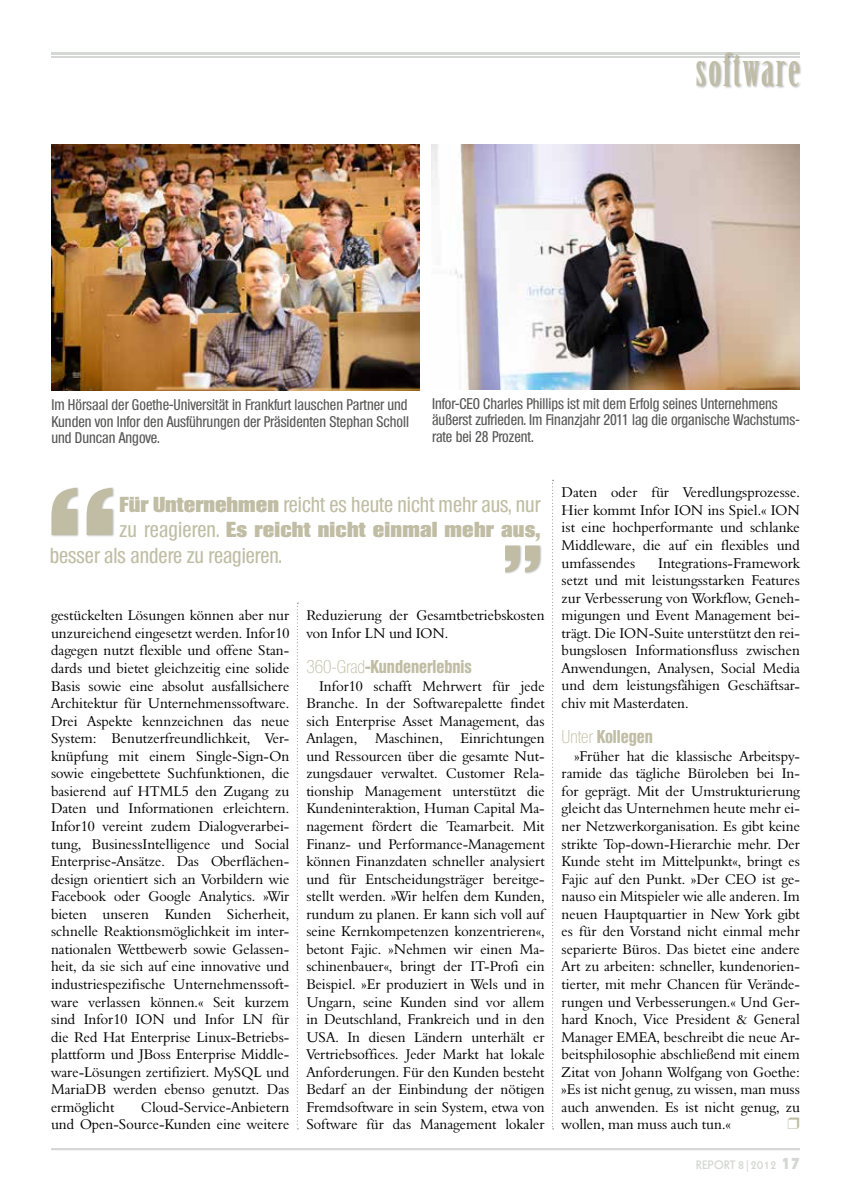
<style>
.page{position:relative;width:851px;height:1191px;background:#fff}
.page>*{position:absolute;margin:0;border:0;box-sizing:border-box;transform-origin:0 0}
.t1{font:45px "Birch Std";letter-spacing:.05em;color:#c0bda4}
.t2{font:500 condensed 21px "Olympia";color:#c0bda4}
.t3{font:800 condensed 21px "Olympia";letter-spacing:.01em;color:#c0bda4}
.t4{font:700 condensed 18px "Olympia";color:#c0bda4}
.t5{font:500 condensed 15px/16.5px "Olympia";color:#565655;text-align:justify}
.t6{font:14.55px/17.5px "Aldine 401 BT Roman A";color:#000;text-align:justify}
.t7{font:12px "Geometric 231 BT Bold C";color:#d4d7d3}
.s1{font-weight:800}
.s2{font-weight:500}
.s3{font-family:"Olnova";font-weight:300}
.s4{font-family:"Geometric 231 BT Heavy C";font-size:16.5px}
</style>
<div class="page">
<hr style="left:51px;top:52px;width:748px;height:3px;background:#d4d7d3">
<hr style="left:51px;top:57px;width:748px;height:1px;background:#d4d7d3">
<div style="left:696px;top:52px;width:105px;height:37px;background:#000;opacity:.3"></div>
<hr style="left:51px;top:1148px;width:748px;height:2px;background:#d4d7d3">
<svg style="left:297px;top:602px;width:1px;height:527px"></svg>
<svg style="left:552px;top:480px;width:1px;height:649px"></svg>
<img style="left:51px;top:145px;width:369px;height:245px">
<img style="left:431px;top:145px;width:368px;height:245px">
<div style="left:505px;top:545px;width:37px;height:30px;background:#000;opacity:.3"></div>
<div style="left:51px;top:487px;width:65px;height:50px;background:#000;opacity:.3"></div>
<svg style="left:505px;top:545px;width:34px;height:27px"></svg>
<svg style="left:52px;top:487px;width:60px;height:48px"></svg>
<h1 class="t1" style="left:695px;top:44px;width:106px">software</h1>
<p class="t5" style="left:51px;top:397px;width:359px">Im Hörsaal der Goethe-Universität in Frankfurt lauschen Partner und Kunden von Infor den Ausführungen der Präsidenten Stephan Scholl und Duncan Angove.</p>
<p class="t5" style="left:432px;top:395px;width:369px;text-align:left">Infor-CEO Charles Phillips ist mit dem Erfolg seines Unternehmens äußerst zufrieden. Im Finanzjahr 2011 lag die organische Wachstums&shy;rate bei 28 Prozent.</p>
<h2 class="t2" style="left:119px;top:492px;width:422px"><span class="s1">Für Unternehmen</span> reicht es heute nicht mehr aus, nur</h2>
<h2 class="t3" style="left:119px;top:518px;width:422px"><span class="s2">zu reagieren.</span> Es reicht nicht einmal mehr aus,</h2>
<h2 class="t2" style="left:50px;top:543px;width:233px">besser als andere zu reagieren.</h2>
<p class="t6" style="left:51px;top:606px;width:240px">gestückelten Lösungen können aber nur unzureichend eingesetzt werden. Infor10 dagegen nutzt flexible und offene Stan&shy;dards und bietet gleichzeitig eine solide Basis sowie eine absolut ausfallsichere Architektur für Unternehmenssoftware.<br>Drei Aspekte kennzeichnen das neue System: Benutzerfreundlichkeit, Ver&shy;knüpfung mit einem Single-Sign-On sowie eingebettete Suchfunktionen, die basierend auf HTML5 den Zugang zu Daten und Informationen erleichtern.<br>Infor10 vereint zudem Dialogverarbei&shy;tung, BusinessIntelligence und Social Enterprise-Ansätze. Das Oberflächen&shy;design orientiert sich an Vorbildern wie Facebook oder Google Analytics. »Wir bieten unseren Kunden Sicherheit, schnelle Reaktionsmöglichkeit im inter&shy;nationalen Wettbewerb sowie Gelassen&shy;heit, da sie sich auf eine innovative und industriespezifische Unternehmenssoft&shy;ware verlassen können.« Seit kurzem sind Infor10 ION und Infor LN für die Red Hat Enterprise Linux-Betriebs&shy;plattform und JBoss Enterprise Middle&shy;ware-Lösungen zertifiziert. MySQL und MariaDB werden ebenso genutzt. Das ermöglicht</p>
<p class="t6" style="left:51px;top:1098px;width:240px;text-align:right">Cloud-Service-Anbietern<br>und Open-Source-Kunden eine weitere</p>
<p class="t6" style="left:306px;top:606px;width:240px">Reduzierung der Gesamtbetriebskosten von Infor LN und ION.</p>
<p class="t4" style="left:306px;top:656px;width:167px"><span class="s3">360-Grad</span>-Kundenerlebnis</p>
<p class="t6" style="left:306px;top:676px;width:240px;text-indent:13px">Infor10 schafft Mehrwert für jede Branche. In der Softwarepalette findet sich Enterprise Asset Management, das Anlagen, Maschinen, Einrichtungen und Ressourcen über die gesamte Nut&shy;zungsdauer verwaltet. Customer Rela&shy;tionship Management unterstützt die Kundeninteraktion, Human Capital Ma&shy;nagement fördert die Teamarbeit. Mit Finanz- und Performance-Management können Finanzdaten schneller analysiert und für Entscheidungsträger bereitge&shy;stellt werden. »Wir helfen dem Kunden, rundum zu planen. Er kann sich voll auf seine Kernkompetenzen konzentrieren«, betont Fajic. »Nehmen wir einen Ma&shy;schinenbauer«, bringt der IT-Profi ein Beispiel. »Er produziert in Wels und in Ungarn, seine Kunden sind vor allem in Deutschland, Frankreich und in den USA. In diesen Ländern unterhält er Vertriebsoffices. Jeder Markt hat lokale Anforderungen. Für den Kunden besteht Bedarf an der Einbindung der nötigen Fremdsoftware in sein System, etwa von Software für das Management lokaler</p>
<p class="t6" style="left:561px;top:483px;width:240px">Daten oder für Veredlungsprozesse.<br>Hier kommt Infor ION ins Spiel.« ION ist eine hochperformante und schlanke Middleware, die auf ein flexibles und umfassendes</p>
<p class="t6" style="left:561px;top:554px;width:240px;text-indent:96px">Integrations-Framework setzt und mit leistungsstarken Features zur Verbesserung von Workflow, Geneh&shy;migungen und Event Management bei&shy;trägt. Die ION-Suite unterstützt den rei&shy;bungslosen Informationsfluss zwischen Anwendungen, Analysen, Social Media und dem leistungsfähigen Geschäftsar&shy;chiv mit Masterdaten.</p>
<p class="t4" style="left:561px;top:726px;width:93px"><span class="s3">Unter</span> Kollegen</p>
<p class="t6" style="left:561px;top:747px;width:240px;text-indent:13px">»Früher hat die klassische Arbeitspy&shy;ramide das tägliche Büroleben bei In&shy;for geprägt. Mit der Umstrukturierung gleicht das Unternehmen heute mehr ei&shy;ner Netzwerkorganisation. Es gibt keine strikte Top-down-Hierarchie mehr. Der Kunde steht im Mittelpunkt«, bringt es Fajic auf den Punkt. »Der CEO ist ge&shy;nauso ein Mitspieler wie alle anderen. Im neuen Hauptquartier in New York gibt es für den Vorstand nicht einmal mehr separierte Büros. Das bietet eine andere Art zu arbeiten: schneller, kundenorien&shy;tierter, mit mehr Chancen für Verände&shy;rungen und Verbesserungen.« Und Ger&shy;hard Knoch, Vice President &amp; General Manager EMEA, beschreibt die neue Ar&shy;beitsphilosophie abschließend mit einem Zitat von Johann Wolfgang von Goethe: »Es ist nicht genug, zu wissen, man muss auch anwenden. Es ist nicht genug, zu wollen, man muss auch tun.«</p>
<p class="t7" style="left:695px;top:1157px;width:105px">REPORT 8|2012 <span class="s4">17</span></p>
</div>
